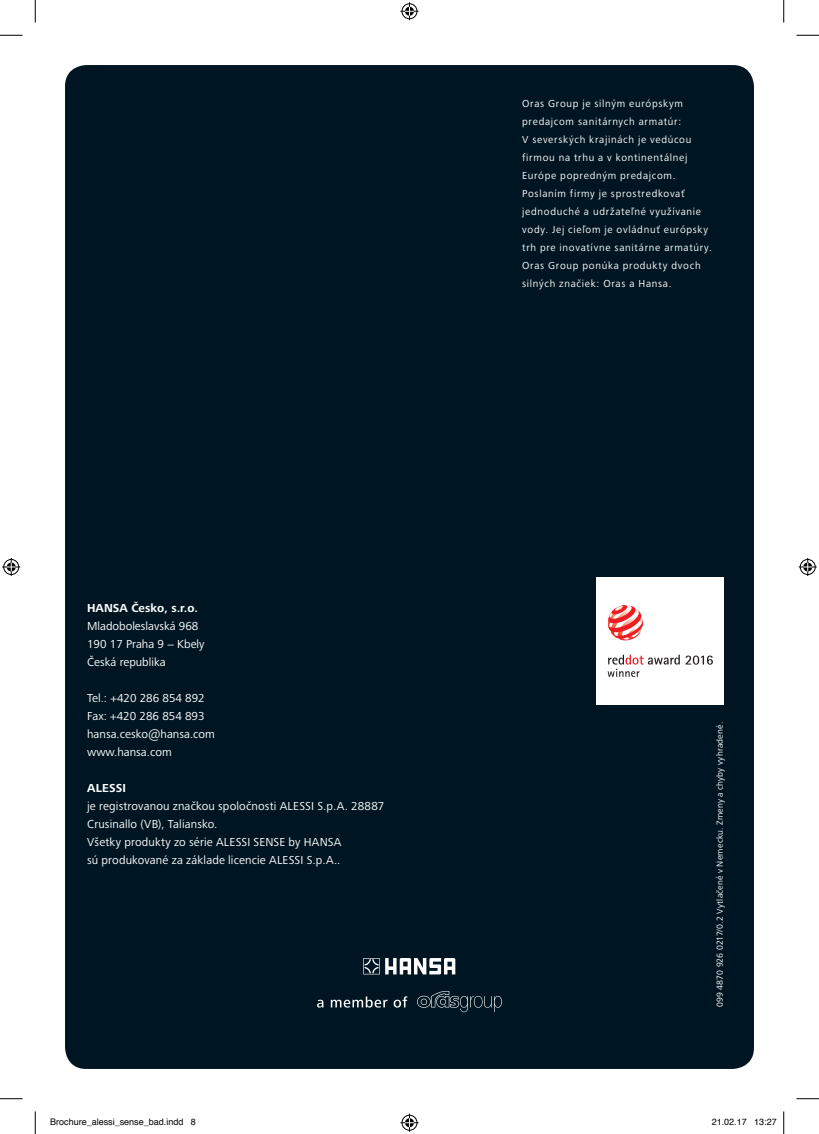
<style>
.page{position:relative;width:819px;height:1134px;background:#fff}
.page>*{position:absolute;margin:0;border:0;box-sizing:border-box;transform-origin:0 0}
.t1{font:12px/18px "Frutiger Next LTW1 G";letter-spacing:.005em;color:#fff}
.t2{font:700 12px "Frutiger Next LTW1 G";color:#fff}
.t3{font:10.5px/18px "Frutiger Next LTW1 G";letter-spacing:.065em;color:#fff}
.t4{font:9px "Frutiger Next LTW1 G";letter-spacing:.02em;color:#fff}
.t5{font:9px "Helvetica";color:#000}
</style>
<div class="page">
<div style="left:65px;top:65px;width:689px;height:1003px;background:#001522;border-radius:21px"></div>
<svg style="left:317px;top:999px;width:6px;height:8px"></svg>
<svg style="left:331px;top:996px;width:56px;height:11px"></svg>
<svg style="left:394px;top:996px;width:13px;height:11px"></svg>
<svg style="left:417px;top:991px;width:85px;height:21px"></svg>
<svg style="left:363px;top:958px;width:92px;height:16px"></svg>
<div style="left:597px;top:577px;width:127px;height:128px;background:#fff"></div>
<svg style="left:608px;top:605px;width:35px;height:35px"></svg>
<svg style="left:608px;top:654px;width:105px;height:23px"></svg>
<svg style="left:0;top:35px;width:22px;height:1px"></svg>
<svg style="left:796px;top:35px;width:23px;height:1px"></svg>
<svg style="left:0;top:1098px;width:22px;height:1px"></svg>
<svg style="left:796px;top:1098px;width:23px;height:1px"></svg>
<svg style="left:35px;top:0;width:1px;height:22px"></svg>
<svg style="left:35px;top:1111px;width:1px;height:23px"></svg>
<svg style="left:783px;top:0;width:1px;height:22px"></svg>
<svg style="left:783px;top:1111px;width:1px;height:23px"></svg>
<svg style="left:400px;top:2px;width:18px;height:18px"></svg>
<svg style="left:400px;top:1113px;width:18px;height:18px"></svg>
<svg style="left:2px;top:558px;width:18px;height:18px"></svg>
<svg style="left:799px;top:558px;width:18px;height:18px"></svg>
<p class="t2" style="left:87px;top:600px;width:112px">HANSA Česko, s.r.o.</p>
<p class="t1" style="left:87px;top:617px;width:119px">Mladoboleslavská 968<br>190 17 Praha 9 − Kbely<br>Česká republika</p>
<p class="t1" style="left:87px;top:689px;width:129px">Tel.: +420 286 854 892<br>Fax: +420 286 854 893 hansa.cesko@hansa.com www.hansa.com</p>
<p class="t2" style="left:87px;top:780px;width:40px">ALESSI</p>
<p class="t1" style="left:87px;top:797px;width:299px">je registrovanou značkou spoločnosti ALESSI S.p.A. 28887<br>Crusinallo (VB), Taliansko.<br>Všetky produkty zo série ALESSI SENSE by HANSA<br>sú produkované za základe licencie ALESSI S.p.A..</p>
<p class="t3" style="left:522px;top:95px;width:191px">Oras Group je silným európskym predajcom sanitárnych armatúr:<br>V severských krajinách je vedúcou firmou na trhu a v kontinentálnej Európe popredným predajcom.<br>Poslaním firmy je sprostredkovať jednoduché a udržateľné využívanie vody. Jej cieľom je ovládnuť európsky trh pre inovatívne sanitárne armatúry.<br>Oras Group ponúka produkty dvoch silných značiek: Oras a Hansa.</p>
<p class="t4" style="left:715px;top:1007px;width:287px;rotate:-90deg">099 4870 926 0217/0.2 Vytlačené v Nemecku. Zmeny a chyby vyhradené.</p>
<p class="t5" style="left:50px;top:1114px;width:147px">Brochure_alessi_sense_bad.indd 8</p>
<p class="t5" style="left:712px;top:1114px;width:67px">21.02.17 13:27</p>
</div>
